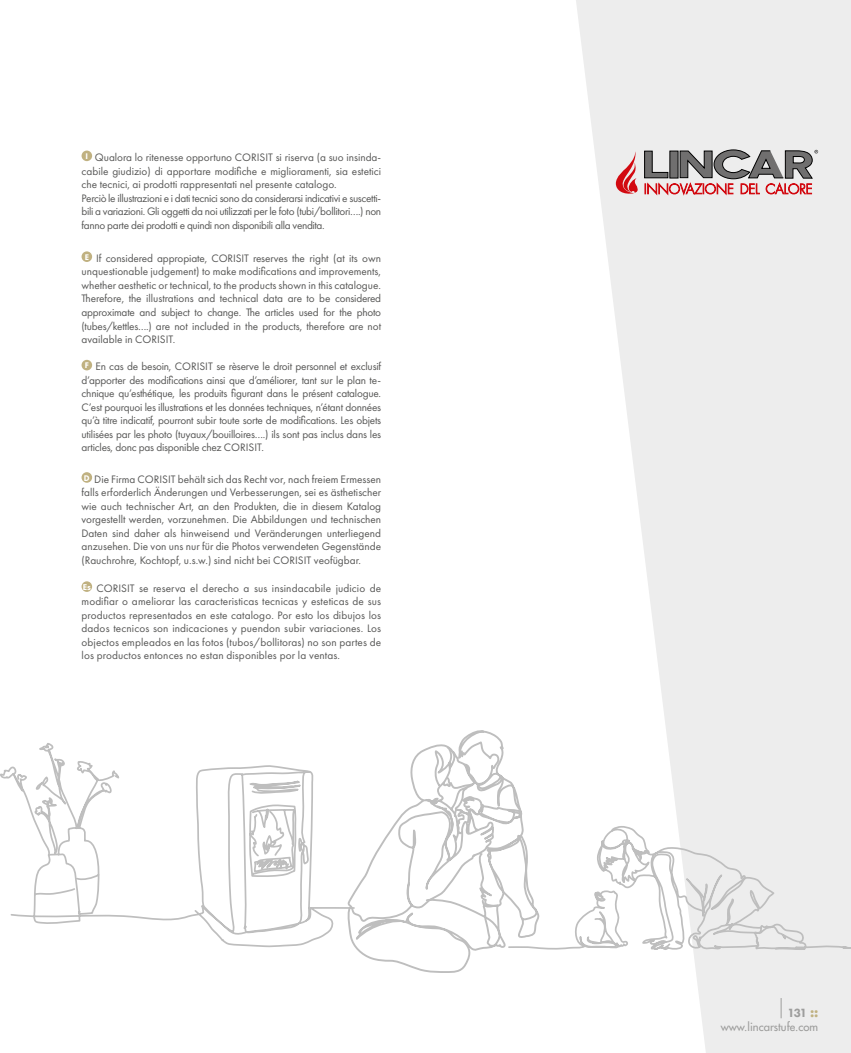
<style>
.page{position:relative;width:851px;height:1053px;background:#fff}
.page>*{position:absolute;margin:0;border:0;box-sizing:border-box;transform-origin:0 0}
.t1{font:800 12.38px "Futura PT";color:#9d9d9c}
.t2{font:11.25px/13.5px "Futura PT";color:#575756;text-align:justify}
.t3{font:11.25px/13.5px "Futura PT";letter-spacing:-.03em;color:#575756}
.t4{font:500 11.25px "Futura LT Pro";color:#9d9d9c}
.s1{font-family:"Futura LT Pro";font-weight:700;color:#c0b181}
</style>
<div class="page">
<div style="left:81px;top:150px;width:11px;height:11px;background:#c0b181;border-radius:50%"></div>
<div style="left:81px;top:251px;width:11px;height:11px;background:#c0b181;border-radius:50%"></div>
<div style="left:81px;top:360px;width:11px;height:10px;background:#c0b181;border-radius:50%"></div>
<div style="left:81px;top:472px;width:11px;height:10px;background:#c0b181;border-radius:50%"></div>
<div style="left:81px;top:581px;width:11px;height:11px;background:#c0b181;border-radius:50%"></div>
<svg style="left:576px;top:0;width:274px;height:1052px;fill:#ededed"></svg>
<svg style="left:0;top:743px;width:347px;height:205px"></svg>
<svg style="left:347px;top:730px;width:176px;height:243px"></svg>
<svg style="left:507px;top:818px;width:343px;height:134px"></svg>
<svg style="left:615px;top:150px;width:203px;height:45px;background:#b79d9e"></svg>
<svg style="left:780px;top:997px;width:1px;height:21px"></svg>
<p class="t3" style="left:82px;top:150px;width:301px;text-indent:4px"><sup>I</sup> Qualora lo ritenesse opportuno CORISIT si riserva (a suo insinda&shy;cabile giudizio) di apportare modifiche e miglioramenti, sia estetici che tecnici, ai prodotti rappresentati nel presente catalogo.<br>Perciò le illustrazioni e i dati tecnici sono da considerarsi indicativi e suscetti&shy;bili a variazioni. Gli oggetti da noi utilizzati per le foto (tubi/bollitori….) non fanno parte dei prodotti e quindi non disponibili alla vendita.</p>
<p class="t2" style="left:81px;top:251px;width:301px"><sup>E</sup> If considered appropiate, CORISIT reserves the right (at its own unquestionable judgement) to make modifications and improvements, whether aesthetic or technical, to the products shown in this catalogue.<br>Therefore, the illustrations and technical data are to be considered approximate and subject to change. The articles used for the photo (tubes/kettles….) are not included in the products, therefore are not available in CORISIT.</p>
<p class="t2" style="left:82px;top:360px;width:301px"><sup>F</sup> En cas de besoin, CORISIT se rèserve le droit personnel et exclusif d’apporter des modifications ainsi que d’améliorer, tant sur le plan te&shy;chnique qu’esthétique, les produits figurant dans le présent catalogue.<br>C’est pourquoi les illustrations et les données techniques, n’étant données qu’à titre indicatif, pourront subir toute sorte de modifications. Les objets utilisées par les photo (tuyaux/bouilloires….) ils sont pas inclus dans les articles, donc pas disponible chez CORISIT.</p>
<p class="t2" style="left:81px;top:472px;width:301px"><sup>D</sup> Die Firma CORISIT behält sich das Recht vor, nach freiem Ermessen falls erforderlich Änderungen und Verbesserungen, sei es ästhetischer wie auch technischer Art, an den Produkten, die in diesem Katalog vorgestellt werden, vorzunehmen. Die Abbildungen und technischen Daten sind daher als hinweisend und Veränderungen unterliegend anzusehen. Die von uns nur für die Photos verwendeten Gegenstände (Rauchrohre, Kochtopf, u.s.w.) sind nicht bei CORISIT veofügbar.</p>
<p class="t2" style="left:82px;top:581px;width:301px"><sup>Es</sup> CORISIT se reserva el derecho a sus insindacabile judicio de modifiar o ameliorar las caracteristicas tecnicas y esteticas de sus productos representados en este catalogo. Por esto los dibujos los dados tecnicos son indicaciones y puendon subir variaciones. Los objectos empleados en las fotos (tubos/bollitoras) no son partes de los productos entonces no estan disponibles por la ventas.</p>
<p class="t1" style="left:787px;top:1005px;width:32px">131 <span class="s1">::</span></p>
<p class="t4" style="left:720px;top:1018px;width:99px">www.lincarstufe.com</p>
</div>
